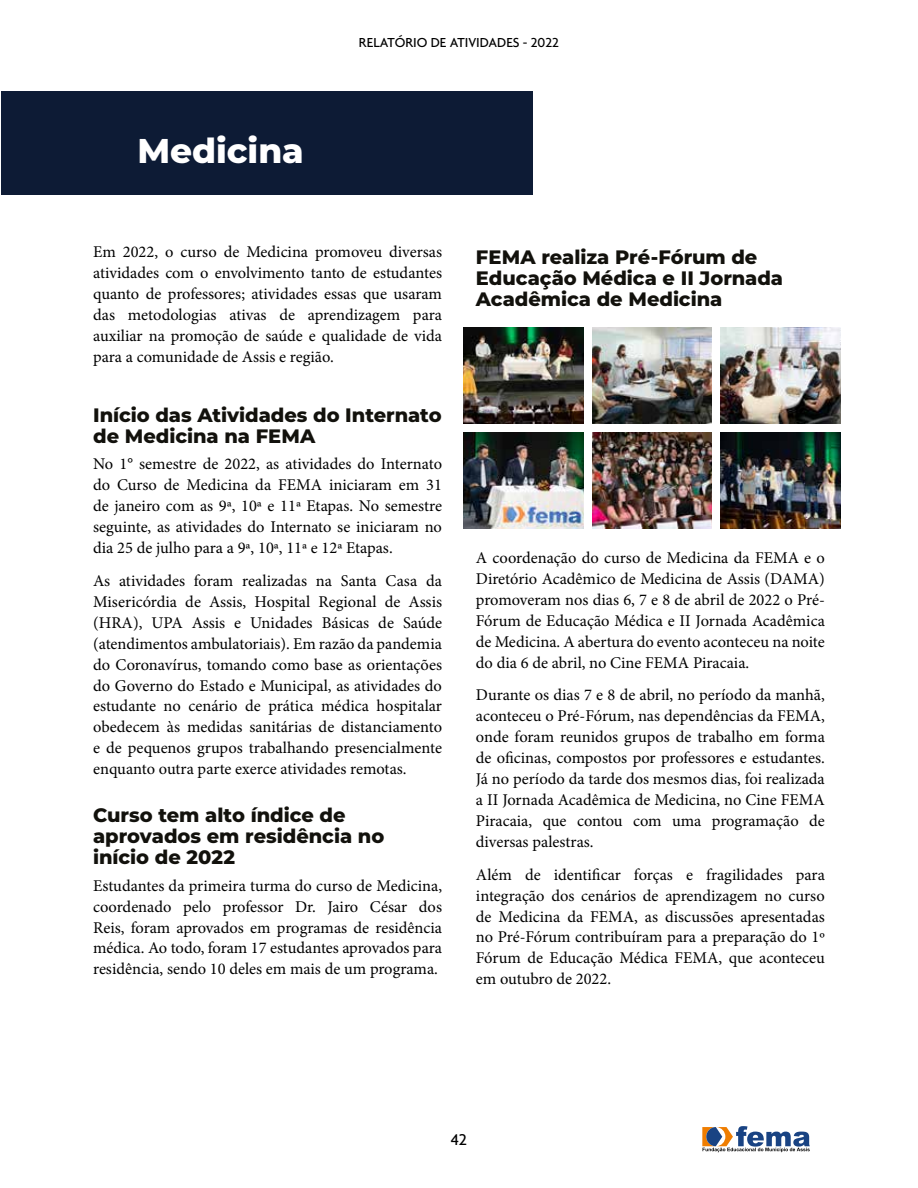
<style>
.page{position:relative;width:918px;height:1188px;background:#fff}
.page>*{position:absolute;margin:0;border:0;box-sizing:border-box;transform-origin:0 0}
.t1{font:800 34.35px "Montserrat";color:#fff}
.t2{font:800 19.35px/20.9px "Montserrat";color:#12110c}
.t3{font:500 16.95px "Agenda";color:#000}
.t4{font:16.5px/20.9px "Minion Pro";color:#000;text-align:justify}
.t5{font:500 14.1px "Agenda";color:#000}
</style>
<div class="page">
<div style="left:1px;top:91px;width:532px;height:103px;background:#0d1b35"></div>
<img style="left:592px;top:328px;width:120px;height:96px">
<img style="left:721px;top:328px;width:119px;height:96px">
<img style="left:464px;top:432px;width:120px;height:97px">
<img style="left:592px;top:432px;width:120px;height:97px">
<img style="left:721px;top:432px;width:119px;height:97px">
<img style="left:464px;top:328px;width:120px;height:96px">
<svg style="left:702px;top:1126px;width:108px;height:26px"></svg>
<h1 class="t1" style="left:137px;top:126px;width:168px">Medicina</h1>
<p class="t5" style="left:359px;top:34px;width:202px">RELATÓRIO DE ATIVIDADES - 2022</p>
<p class="t4" style="left:93px;top:242px;width:350px">Em 2022, o curso de Medicina promoveu diversas atividades com o envolvimento tanto de estudantes quanto de professores; atividades essas que usaram das metodologias ativas de aprendizagem para auxiliar na promoção de saúde e qualidade de vida para a comunidade de Assis e região.</p>
<p class="t2" style="left:93px;top:403px;width:350px">Início das Atividades do Internato de Medicina na FEMA</p>
<p class="t4" style="left:93px;top:454px;width:350px">No 1° semestre de 2022, as atividades do Internato do Curso de Medicina da FEMA iniciaram em 31 de janeiro com as 9ª, 10ª e 11ª Etapas. No semestre seguinte, as atividades do Internato se iniciaram no dia 25 de julho para a 9ª, 10ª, 11ª e 12ª Etapas.</p>
<p class="t4" style="left:93px;top:570px;width:350px">As atividades foram realizadas na Santa Casa da Misericórdia de Assis, Hospital Regional de Assis (HRA), UPA Assis e Unidades Básicas de Saúde (atendimentos ambulatoriais). Em razão da pandemia do Coronavírus, tomando como base as orientações do Governo do Estado e Municipal, as atividades do estudante no cenário de prática médica hospitalar obedecem às medidas sanitárias de distanciamento e de pequenos grupos trabalhando presencialmente enquanto outra parte exerce atividades remotas.</p>
<p class="t2" style="left:93px;top:804px;width:293px">Curso tem alto índice de aprovados em residência no início de 2022</p>
<p class="t4" style="left:93px;top:875px;width:350px">Estudantes da primeira turma do curso de Medicina, coordenado pelo professor Dr. Jairo César dos Reis, foram aprovados em programas de residência médica. Ao todo, foram 17 estudantes aprovados para residência, sendo 10 deles em mais de um programa.</p>
<p class="t2" style="left:476px;top:246px;width:309px">FEMA realiza Pré-Fórum de<br>Educação Médica e II Jornada<br>Acadêmica de Medicina</p>
<p class="t4" style="left:476px;top:547px;width:350px">A coordenação do curso de Medicina da FEMA e o Diretório Acadêmico de Medicina de Assis (DAMA) promoveram nos dias 6, 7 e 8 de abril de 2022 o Pré-Fórum de Educação Médica e II Jornada Acadêmica de Medicina. A abertura do evento aconteceu na noite do dia 6 de abril, no Cine FEMA Piracaia.</p>
<p class="t4" style="left:476px;top:685px;width:350px">Durante os dias 7 e 8 de abril, no período da manhã, aconteceu o Pré-Fórum, nas dependências da FEMA, onde foram reunidos grupos de trabalho em forma de oficinas, compostos por professores e estudantes.<br>Já no período da tarde dos mesmos dias, foi realizada a II Jornada Acadêmica de Medicina, no Cine FEMA Piracaia, que contou com uma programação de diversas palestras.</p>
<p class="t4" style="left:476px;top:864px;width:350px">Além de identificar forças e fragilidades para integração dos cenários de aprendizagem no curso de Medicina da FEMA, as discussões apresentadas no Pré-Fórum contribuíram para a preparação do 1º Fórum de Educação Médica FEMA, que aconteceu em outubro de 2022.</p>
<p class="t3" style="left:451px;top:1129px;width:18px">42</p>
</div>
